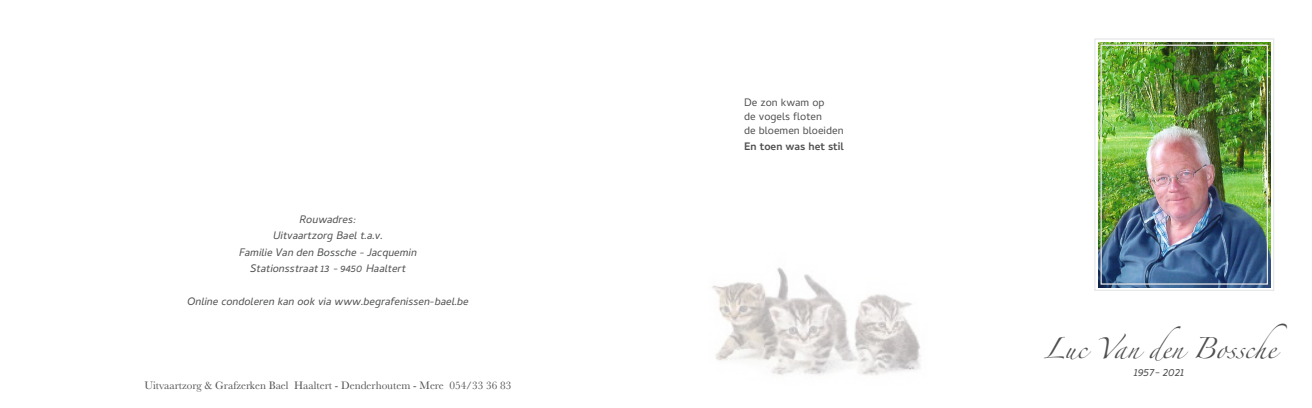
<style>
.page{position:relative;width:1312px;height:408px;background:#fff}
.page>*{position:absolute;margin:0;border:0;box-sizing:border-box;transform-origin:0 0}
.t1{font:18.75px "Zapfino";color:#4e4f50}
.t2{font:italic 15px "Cambay Devanagari";color:#4e4f50}
.t3{font:italic 13.75px "Cambay Devanagari";color:#4e4f50}
.t4{font:13.75px "Cambay Devanagari";color:#505052}
.t5{font:700 13.75px "Cambay Devanagari";color:#505052}
.t6{font:11.25px "Baskerville";color:#4e4f50}
</style>
<div class="page">
<img style="left:1094px;top:38px;width:180px;height:253px">
<div style="left:1100px;top:45px;width:167px;height:239px;border:1px solid #e6e7e9"></div>
<img style="left:712px;top:267px;width:209px;height:108px">
<p class="t3" style="left:299px;top:212px;width:58px">Rouwadres:</p>
<p class="t3" style="left:273px;top:229px;width:111px">Uitvaartzorg Bael t.a.v.</p>
<p class="t3" style="left:239px;top:245px;width:179px">Familie Van den Bossche - Jacquemin</p>
<p class="t3" style="left:250px;top:262px;width:157px">Stationsstraat 13 - 9450 Haaltert</p>
<p class="t3" style="left:187px;top:295px;width:283px">Online condoleren kan ook via www.begrafenissen-bael.be</p>
<p class="t6" style="left:144px;top:378px;width:368px">Uitvaartzorg &amp; Grafzerken Bael Haaltert - Denderhoutem - Mere 054/33 36 83</p>
<p class="t4" style="left:744px;top:95px;width:82px">De zon kwam op</p>
<p class="t4" style="left:744px;top:109px;width:79px">de vogels floten</p>
<p class="t4" style="left:744px;top:123px;width:101px">de bloemen bloeiden</p>
<p class="t5" style="left:744px;top:137px;width:101px">En toen was het stil</p>
<p class="t1" style="left:1043px;top:340px;width:245px">Luc Van den Bossche</p>
<p class="t2" style="left:1134px;top:364px;width:52px">1957- 2021</p>
</div>
